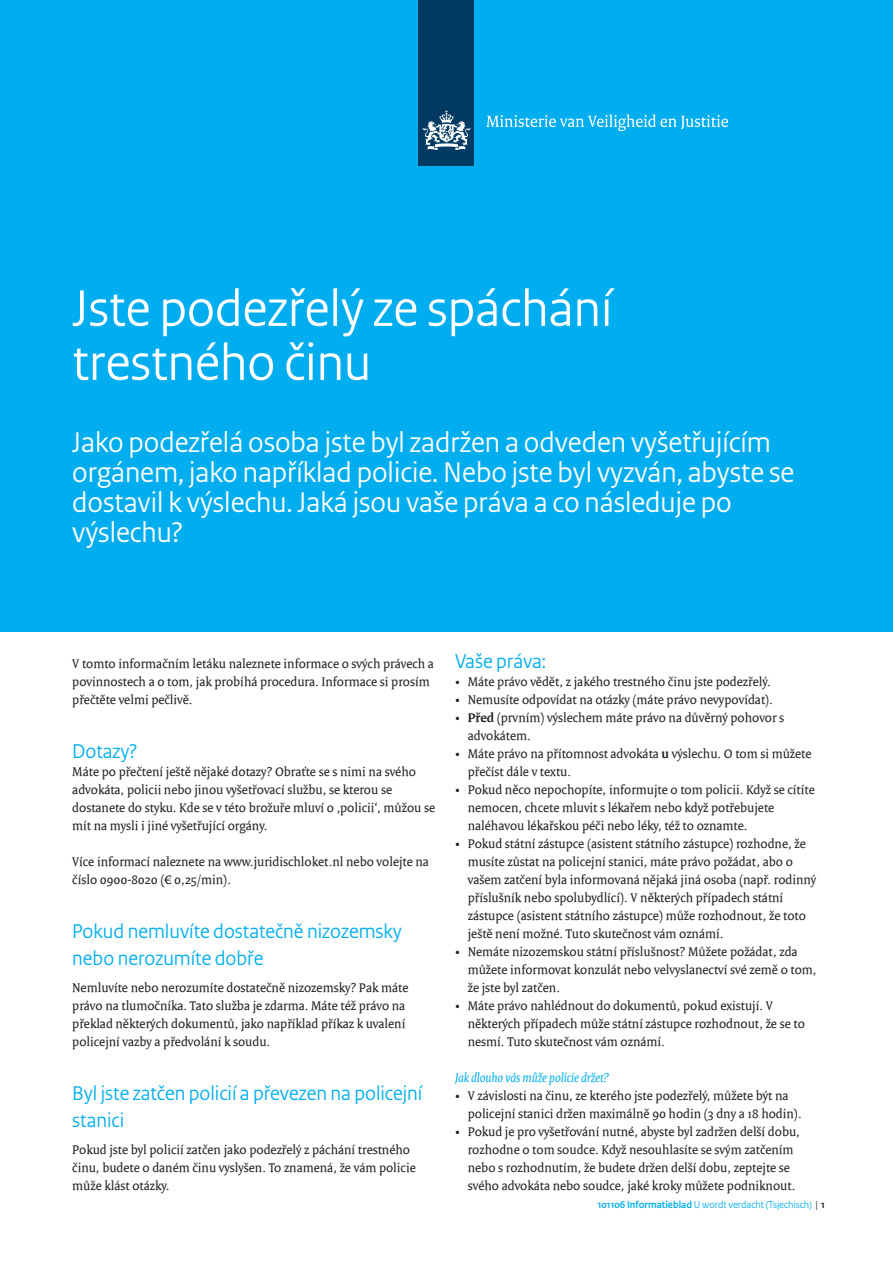
<style>
.page{position:relative;width:893px;height:1263px;background:#fff}
.page>*{position:absolute;margin:0;border:0;box-sizing:border-box;transform-origin:0 0}
.t1{font:54px/54px "Rijksoverheid Sans Heading";color:#fff}
.t2{font:30px/30px "Rijksoverheid Sans Heading";color:#fff}
.t3{font:21px/27px "Rijksoverheid Sans Heading";color:#00aeef}
.t4{font:13.5px/18px "Rijksoverheid Serif";color:#231f20}
.t5{font:italic 13.5px "Rijksoverheid Serif";color:#00aeef}
.t6{font:10.5px "Rijksoverheid Sans Heading";color:#00aeef}
.s1{font-weight:700}
.s2{color:#231f20}
.s3{font-weight:700;color:#231f20}
</style>
<div class="page">
<div style="left:0;top:0;width:893px;height:631px;background:#00aeef"></div>
<div style="left:419px;top:0;width:55px;height:166px;background:#003a62"></div>
<svg style="left:423px;top:110px;width:47px;height:40px"></svg>
<svg style="left:486px;top:114px;width:242px;height:17px"></svg>
<h1 class="t1" style="left:72px;top:282px;width:542px">Jste podezřelý ze spáchání trestného činu</h1>
<h2 class="t2" style="left:72px;top:427px;width:724px">Jako podezřelá osoba jste byl zadržen a odveden vyšetřujícím orgánem, jako například policie. Nebo jste byl vyzván, abyste se dostavil k výslechu. Jaká jsou vaše práva a co následuje po výslechu?</h2>
<p class="t4" style="left:72px;top:654px;width:363px">V tomto informačním letáku naleznete informace o svých právech a povinnostech a o tom, jak probíhá procedura. Informace si prosím přečtěte velmi pečlivě.</p>
<h3 class="t3" style="left:72px;top:738px;width:67px">Dotazy?</h3>
<p class="t4" style="left:72px;top:762px;width:364px">Máte po přečtení ještě nějaké dotazy? Obraťte se s nimi na svého advokáta, policii nebo jinou vyšetřovací službu, se kterou se dostanete do styku. Kde se v této brožuře mluví o ‚policii‘, můžou se mít na mysli i jiné vyšetřující orgány.</p>
<p class="t4" style="left:72px;top:852px;width:358px">Více informací naleznete na www.juridischloket.nl nebo volejte na číslo 0900-8020 (€ 0,25/min).</p>
<h3 class="t3" style="left:72px;top:918px;width:331px">Pokud nemluvíte dostatečně nizozemsky nebo nerozumíte dobře</h3>
<p class="t4" style="left:72px;top:978px;width:338px">Nemluvíte nebo nerozumíte dostatečně nizozemsky? Pak máte právo na tlumočníka. Tato služba je zdarma. Máte též právo na překlad některých dokumentů, jako například příkaz k uvalení policejní vazby a předvolání k soudu.</p>
<h3 class="t3" style="left:72px;top:1080px;width:352px">Byl jste zatčen policií a převezen na policejní stanici</h3>
<p class="t4" style="left:72px;top:1140px;width:345px">Pokud jste byl policií zatčen jako podezřelý z páchání trestného činu, budete o daném činu vyslyšen. To znamená, že vám policie může klást otázky.</p>
<h3 class="t3" style="left:455px;top:648px;width:93px">Vaše práva:</h3>
<p class="t4" style="left:455px;top:672px;width:317px">• Máte právo vědět, z jakého trestného činu jste podezřelý.</p>
<p class="t4" style="left:455px;top:690px;width:319px">• Nemusíte odpovídat na otázky (máte právo nevypovídat).</p>
<p class="t4" style="left:468px;top:708px;width:318px;text-indent:-13px">• <span class="s1">Před</span> (prvním) výslechem máte právo na důvěrný pohovor s advokátem.</p>
<p class="t4" style="left:468px;top:744px;width:345px;text-indent:-13px">• Máte právo na přítomnost advokáta <span class="s1">u</span> výslechu. O tom si můžete přečíst dále v textu.</p>
<p class="t4" style="left:468px;top:780px;width:348px;text-indent:-13px">• Pokud něco nepochopíte, informujte o tom policii. Když se cítíte nemocen, chcete mluvit s lékařem nebo když potřebujete naléhavou lékařskou péči nebo léky, též to oznamte.</p>
<p class="t4" style="left:468px;top:834px;width:350px;text-indent:-13px">• Pokud státní zástupce (asistent státního zástupce) rozhodne, že musíte zůstat na policejní stanici, máte právo požádat, abo o vašem zatčení byla informovaná nějaká jiná osoba (např. rodinný příslušník nebo spolubydlící). V některých případech státní zástupce (asistent státního zástupce) může rozhodnout, že toto ještě není možné. Tuto skutečnost vám oznámí.</p>
<p class="t4" style="left:468px;top:942px;width:350px;text-indent:-13px">• Nemáte nizozemskou státní příslušnost? Můžete požádat, zda můžete informovat konzulát nebo velvyslanectví své země o tom, že jste byl zatčen.</p>
<p class="t4" style="left:468px;top:996px;width:339px;text-indent:-13px">• Máte právo nahlédnout do dokumentů, pokud existují. V některých případech může státní zástupce rozhodnout, že se to nesmí. Tuto skutečnost vám oznámí.</p>
<p class="t5" style="left:455px;top:1069px;width:156px">Jak dlouho vás může policie držet?</p>
<p class="t4" style="left:468px;top:1086px;width:335px;text-indent:-13px">• V závislosti na činu, ze kterého jste podezřelý, můžete být na policejní stanici držen maximálně 90 hodin (3 dny a 18 hodin).</p>
<p class="t4" style="left:468px;top:1122px;width:334px;text-indent:-13px">• Pokud je pro vyšetřování nutné, abyste byl zadržen delší dobu, rozhodne o tom soudce. Když nesouhlasíte se svým zatčením nebo s rozhodnutím, že budete držen delší dobu, zeptejte se svého advokáta nebo soudce, jaké kroky můžete podniknout.</p>
<p class="t6" style="left:598px;top:1198px;width:229px"><span class="s1">101106 Informatieblad</span> U wordt verdacht (Tsjechisch) <span class="s2">|</span> <span class="s3">1</span></p>
</div>
